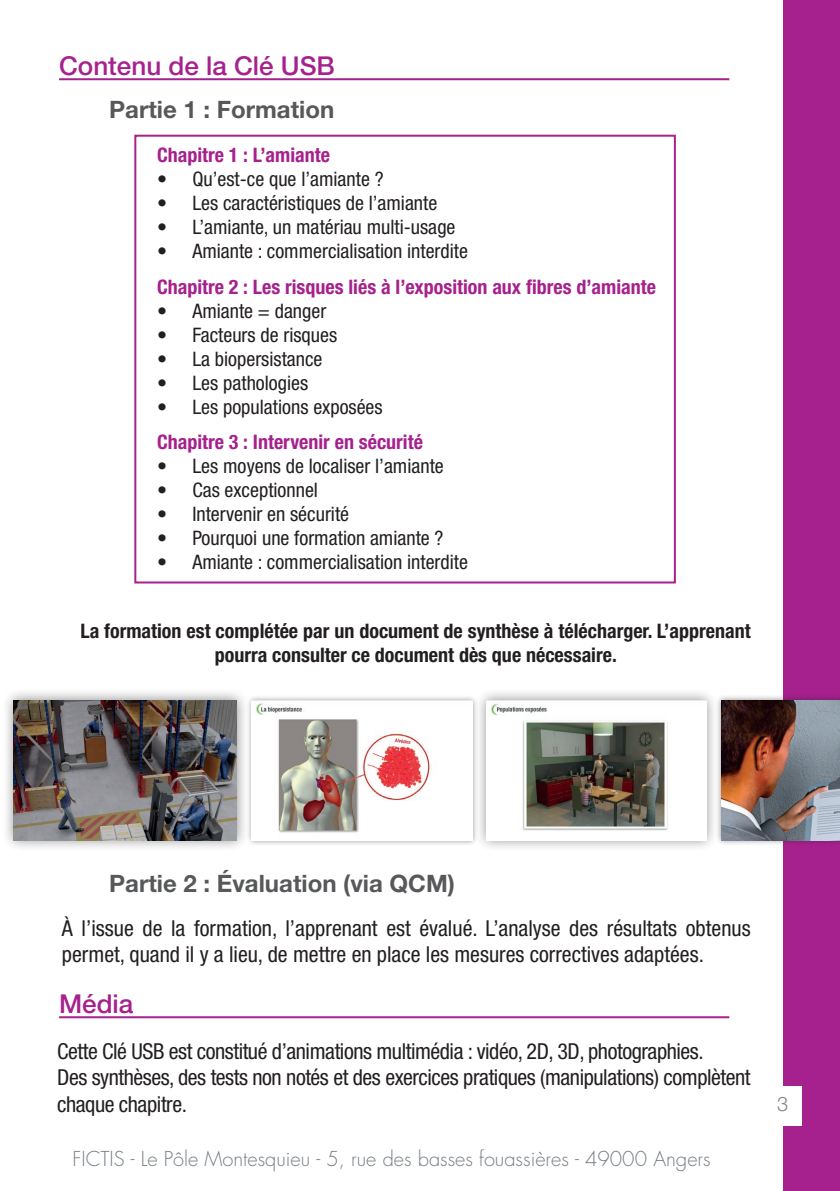
<style>
.page{position:relative;width:840px;height:1191px;background:#fff}
.page>*{position:absolute;margin:0;border:0;box-sizing:border-box;transform-origin:0 0}
.t1{font:500 26px "Helvetica Neue";color:#a6218d}
.t2{font:700 24px "Helvetica Neue LT Std";color:#57585a}
.t3{font:condensed 22px/26.4px "Helvetica Neue";letter-spacing:-.02em;color:#231f20}
.t4{font:condensed 22px/26.4px "Helvetica Neue";color:#231f20}
.t5{font:condensed 20px "Helvetica Neue";color:#231f20}
.t6{font:700 condensed 20px/24px "Helvetica Neue";color:#231f20;text-align:center}
.t7{font:700 condensed 20px "Helvetica Neue";color:#a6218d}
.t8{font:300 20px "Futura";color:#767f83}
.t9{font:300 20px "Helvetica Neue LT Std";color:#808285}
</style>
<div class="page">
<div style="left:782px;top:0;width:57px;height:1191px;background:#a6218d"></div>
<div style="left:764px;top:1086px;width:37px;height:39px;background:#fff"></div>
<div style="left:134px;top:135px;width:541px;height:448px;background:#fff;border:2px solid #a6218d"></div>
<hr style="left:59px;top:78px;width:670px;height:2px;background:#a6218d">
<hr style="left:59px;top:1016px;width:670px;height:2px;background:#a6218d">
<div style="left:714px;top:694px;width:125px;height:152px;background:#231f20;opacity:.5"></div>
<img style="left:720px;top:700px;width:119px;height:140px">
<div style="left:245px;top:694px;width:232px;height:152px;background:#231f20;opacity:.5"></div>
<img style="left:252px;top:700px;width:220px;height:140px">
<div style="left:474px;top:688px;width:244px;height:164px;background:#231f20;opacity:.5"></div>
<img style="left:486px;top:700px;width:220px;height:140px">
<div style="left:2px;top:688px;width:247px;height:164px;background:#231f20;opacity:.5"></div>
<img style="left:14px;top:700px;width:223px;height:140px">
<h1 class="t1" style="left:59px;top:50px;width:277px">Contenu de la Clé USB</h1>
<p class="t2" style="left:109px;top:94px;width:226px">Partie 1 : Formation</p>
<p class="t7" style="left:157px;top:143px;width:174px">Chapitre 1 : L’amiante</p>
<p class="t5" style="left:157px;top:168px;width:228px">• Qu’est-ce que l’amiante ?</p>
<p class="t5" style="left:157px;top:192px;width:281px">• Les caractéristiques de l’amiante</p>
<p class="t5" style="left:157px;top:216px;width:300px">• L’amiante, un matériau multi-usage</p>
<p class="t5" style="left:157px;top:240px;width:312px">• Amiante : commercialisation interdite</p>
<p class="t7" style="left:157px;top:274px;width:500px">Chapitre 2 : Les risques liés à l’exposition aux fibres d’amiante</p>
<p class="t5" style="left:157px;top:299px;width:171px">• Amiante = danger</p>
<p class="t5" style="left:157px;top:323px;width:181px">• Facteurs de risques</p>
<p class="t5" style="left:157px;top:347px;width:167px">• La biopersistance</p>
<p class="t5" style="left:157px;top:371px;width:152px">• Les pathologies</p>
<p class="t5" style="left:157px;top:395px;width:227px">• Les populations exposées</p>
<p class="t7" style="left:157px;top:430px;width:267px">Chapitre 3 : Intervenir en sécurité</p>
<p class="t5" style="left:157px;top:454px;width:288px">• Les moyens de localiser l’amiante</p>
<p class="t5" style="left:157px;top:478px;width:162px">• Cas exceptionnel</p>
<p class="t5" style="left:157px;top:502px;width:193px">• Intervenir en sécurité</p>
<p class="t5" style="left:157px;top:526px;width:288px">• Pourquoi une formation amiante ?</p>
<p class="t5" style="left:157px;top:550px;width:312px">• Amiante : commercialisation interdite</p>
<p class="t6" style="left:80px;top:618px;width:671px">La formation est complétée par un document de synthèse à télécharger. L’apprenant pourra consulter ce document dès que nécessaire.</p>
<p class="t2" style="left:109px;top:868px;width:347px">Partie 2 : Évaluation (via QCM)</p>
<p class="t4" style="left:62px;top:914px;width:689px">À l’issue de la formation, l’apprenant est évalué. L’analyse des résultats obtenus permet, quand il y a lieu, de mettre en place les mesures correctives adaptées.</p>
<h1 class="t1" style="left:59px;top:987px;width:76px">Média</h1>
<p class="t3" style="left:57px;top:1037px;width:694px">Cette Clé USB est constitué d’animations multimédia : vidéo, 2D, 3D, photographies.<br>Des synthèses, des tests non notés et des exercices pratiques (manipulations) complètent chaque chapitre.</p>
<p class="t8" style="left:73px;top:1145px;width:639px">FICTIS - Le Pôle Montesquieu - 5, rue des basses fouassières - 49000 Angers</p>
<p class="t9" style="left:776px;top:1091px;width:13px">3</p>
</div>
